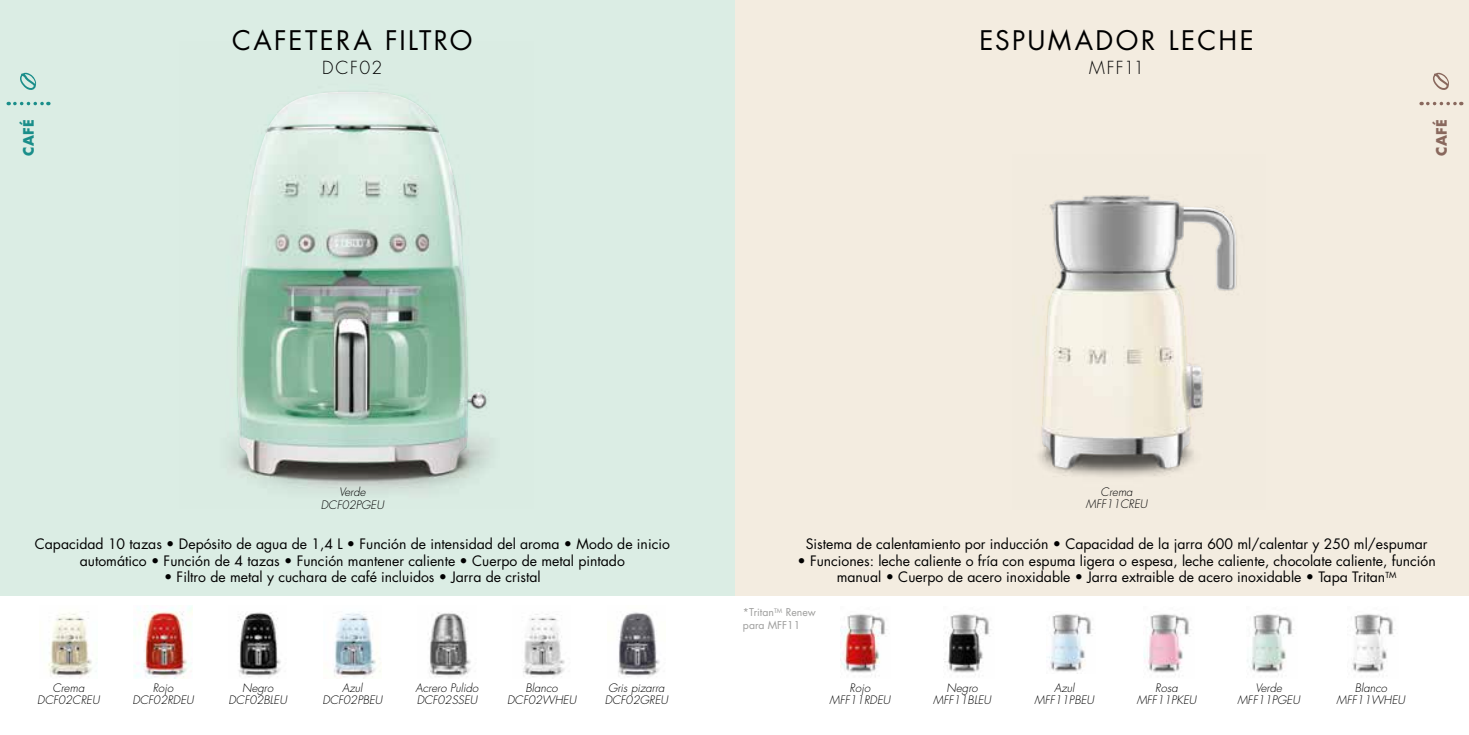
<style>
.page{position:relative;width:1469px;height:735px;background:#fff}
.page>*{position:absolute;margin:0;border:0;box-sizing:border-box;transform-origin:0 0}
.t1{font:26.25px "Futura Std";letter-spacing:.095em;color:#000}
.t2{font:300 17.5px "Futura Std";letter-spacing:.08em;color:#000}
.t3{font:14px/16.8px "Futura Std";color:#000;text-align:center}
.t4{font:700 14px "Futura Std";color:#89685d}
.t5{font:700 14px "Futura Std";color:#1a8e8a}
.t6{font:italic 300 11.38px/12.2px "Futura Std";color:#000;text-align:center}
.t7{font:10.5px/12.6px "Futura Std";color:#9d9d9c}
</style>
<div class="page">
<div style="left:734px;top:0;width:734px;height:595px;background:#f3ece0"></div>
<img style="left:1039px;top:195px;width:198px;height:282px">
<img style="left:840px;top:614px;width:47px;height:63px">
<img style="left:1352px;top:614px;width:43px;height:61px">
<img style="left:944px;top:614px;width:47px;height:61px">
<img style="left:1143px;top:614px;width:48px;height:61px">
<img style="left:1247px;top:614px;width:47px;height:61px">
<img style="left:1042px;top:196px;width:160px;height:272px">
<svg style="left:1427px;top:102px;width:34px;height:3px"></svg>
<svg style="left:1433px;top:73px;width:15px;height:17px"></svg>
<div style="left:0;top:0;width:734px;height:595px;background:#dbede4"></div>
<img style="left:429px;top:612px;width:42px;height:65px">
<img style="left:523px;top:614px;width:42px;height:63px">
<img style="left:618px;top:612px;width:42px;height:65px">
<img style="left:134px;top:606px;width:58px;height:72px">
<img style="left:334px;top:613px;width:47px;height:65px">
<img style="left:48px;top:612px;width:44px;height:66px">
<img style="left:238px;top:612px;width:43px;height:65px">
<img style="left:229px;top:91px;width:261px;height:402px">
<img style="left:237px;top:92px;width:250px;height:382px">
<svg style="left:15px;top:102px;width:34px;height:3px"></svg>
<svg style="left:20px;top:73px;width:16px;height:17px"></svg>
<img style="left:1047px;top:617px;width:46px;height:55px">
<img style="left:1051px;top:614px;width:32px;height:55px">
<p class="t5" style="left:19px;top:156px;width:39px;rotate:-90deg">CAFÉ</p>
<h1 class="t1" style="left:232px;top:23px;width:242px">CAFETERA FILTRO</h1>
<p class="t2" style="left:322px;top:57px;width:62px">DCF02</p>
<h1 class="t1" style="left:979px;top:23px;width:276px">ESPUMADOR LECHE</h1>
<p class="t2" style="left:1089px;top:57px;width:57px">MFF11</p>
<p class="t4" style="left:1432px;top:156px;width:39px;rotate:-90deg">CAFÉ</p>
<p class="t6" style="left:321px;top:486px;width:64px">Verde<br>DCF02PGEU</p>
<p class="t3" style="left:35px;top:535px;width:636px">Capacidad 10 tazas • Depósito de agua de 1,4 L • Función de intensidad del aroma • Modo de inicio automático • Función de 4 tazas • Función mantener caliente • Cuerpo de metal pintado</p>
<p class="t3" style="left:164px;top:568px;width:378px">• Filtro de metal y cuchara de café incluidos • Jarra de cristal</p>
<p class="t6" style="left:1085px;top:486px;width:63px">Crema<br>MFF11CREU</p>
<p class="t3" style="left:805px;top:535px;width:623px">Sistema de calentamiento por inducción • Capacidad de la jarra 600 ml/calentar y 250 ml/espumar</p>
<p class="t3" style="left:797px;top:552px;width:640px">• Funciones: leche caliente o fría con espuma ligera o espesa, leche caliente, chocolate caliente, función manual • Cuerpo de acero inoxidable • Jarra extraible de acero inoxidable • Tapa Tritan<sup>TM</sup></p>
<p class="t7" style="left:743px;top:605px;width:74px">*Tritan<sup>TM</sup> Renew para MFF11</p>
<p class="t6" style="left:37px;top:681px;width:64px">Crema<br>DCF02CREU</p>
<p class="t6" style="left:132px;top:681px;width:63px">Rojo<br>DCF02RDEU</p>
<p class="t6" style="left:228px;top:681px;width:60px">Negro<br>DCF02BLEU</p>
<p class="t6" style="left:322px;top:681px;width:62px">Azul<br>DCF02PBEU</p>
<p class="t6" style="left:415px;top:681px;width:64px;text-align:left">Acrero Pulido<br>DCF02SSEU</p>
<p class="t6" style="left:507px;top:681px;width:70px">Blanco<br>DCF02WHEU</p>
<p class="t6" style="left:604px;top:681px;width:65px;text-align:left">Gris pizarra<br>DCF02GREU</p>
<p class="t6" style="left:829px;top:681px;width:62px">Rojo<br>MFF11RDEU</p>
<p class="t6" style="left:933px;top:681px;width:59px">Negro<br>MFF11BLEU</p>
<p class="t6" style="left:1034px;top:681px;width:61px">Azul<br>MFF11PBEU</p>
<p class="t6" style="left:1237px;top:681px;width:64px">Verde<br>MFF11PGEU</p>
<p class="t6" style="left:1136px;top:681px;width:61px">Rosa<br>MFF11PKEU</p>
<p class="t6" style="left:1336px;top:681px;width:70px">Blanco<br>MFF11WHEU</p>
</div>
